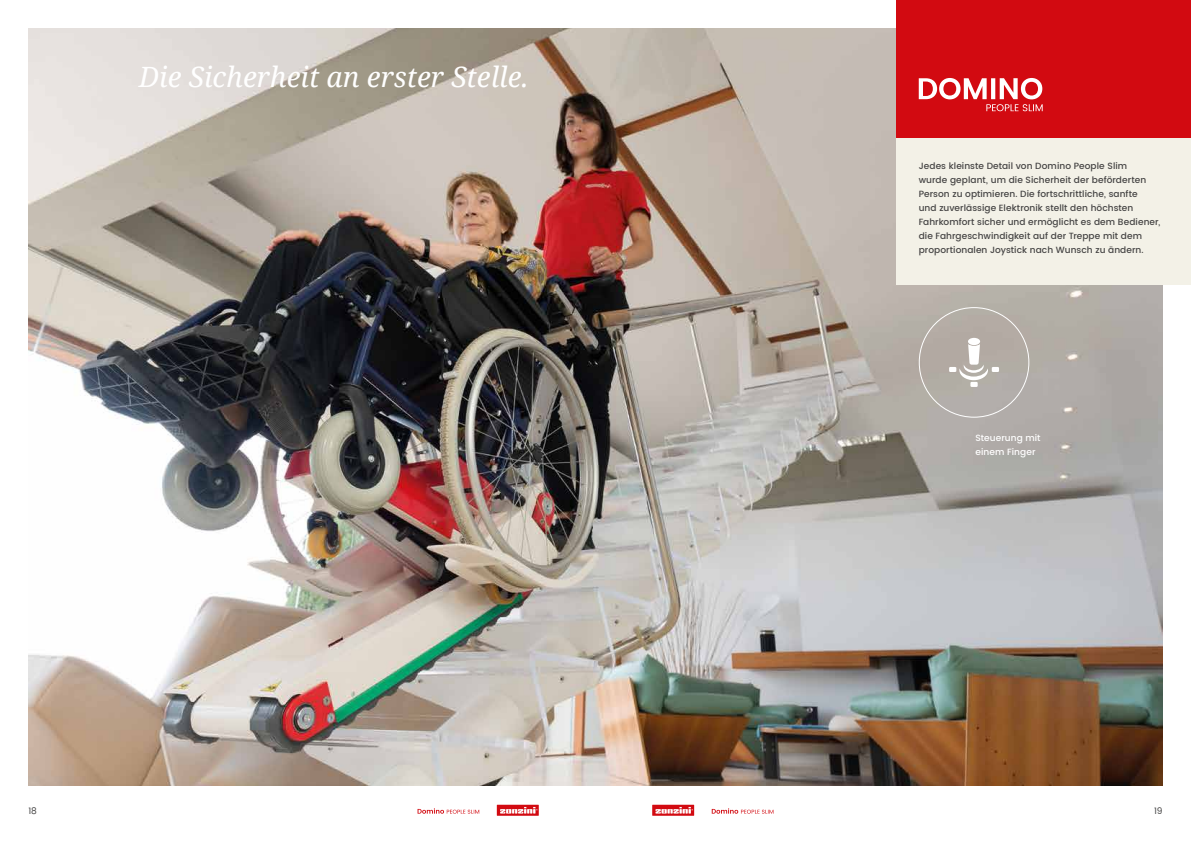
<style>
.page{position:relative;width:1191px;height:842px;background:#fff}
.page>*{position:absolute;margin:0;border:0;box-sizing:border-box;transform-origin:0 0}
.t1{font:italic 28px "Noto Serif";color:#fff}
.t2{font:500 9px/14px "Poppins";letter-spacing:.005em;color:#454444}
.t3{font:500 9px/14px "Poppins";letter-spacing:.005em;color:#fff}
.t4{font:9px "Poppins";color:#454444}
</style>
<div class="page">
<svg style="left:652px;top:805px;width:42px;height:11px"></svg>
<svg style="left:655px;top:807px;width:38px;height:6px"></svg>
<svg style="left:497px;top:805px;width:42px;height:11px"></svg>
<svg style="left:500px;top:807px;width:37px;height:6px"></svg>
<svg style="left:711px;top:808px;width:62px;height:6px"></svg>
<svg style="left:417px;top:808px;width:62px;height:6px"></svg>
<img style="left:28px;top:28px;width:1134px;height:757px">
<div style="left:896px;top:0;width:295px;height:138px;background:#d20a11"></div>
<div style="left:896px;top:138px;width:295px;height:146px;background:#f3f1e7"></div>
<svg style="left:918px;top:78px;width:124px;height:33px"></svg>
<div style="left:968px;top:338px;width:12px;height:7px;background:#fff;border-radius:50%"></div>
<svg style="left:949px;top:344px;width:50px;height:43px"></svg>
<h1 class="t1" style="left:139px;top:57px;width:391px">Die Sicherheit an erster Stelle.</h1>
<p class="t2" style="left:918px;top:159px;width:243px">Jedes kleinste Detail von Domino People Slim<br>wurde geplant, um die Sicherheit der beförderten Person zu optimieren. Die fortschrittliche, sanfte<br>und zuverlässige Elektronik stellt den höchsten Fahrkomfort sicher und ermöglicht es dem Bediener, die Fahrgeschwindigkeit auf der Treppe mit dem proportionalen Joystick nach Wunsch zu ändern.</p>
<p class="t3" style="left:975px;top:431px;width:67px">Steuerung mit einem Finger</p>
<p class="t4" style="left:28px;top:804px;width:10px">18</p>
<p class="t4" style="left:1154px;top:804px;width:10px">19</p>
</div>
